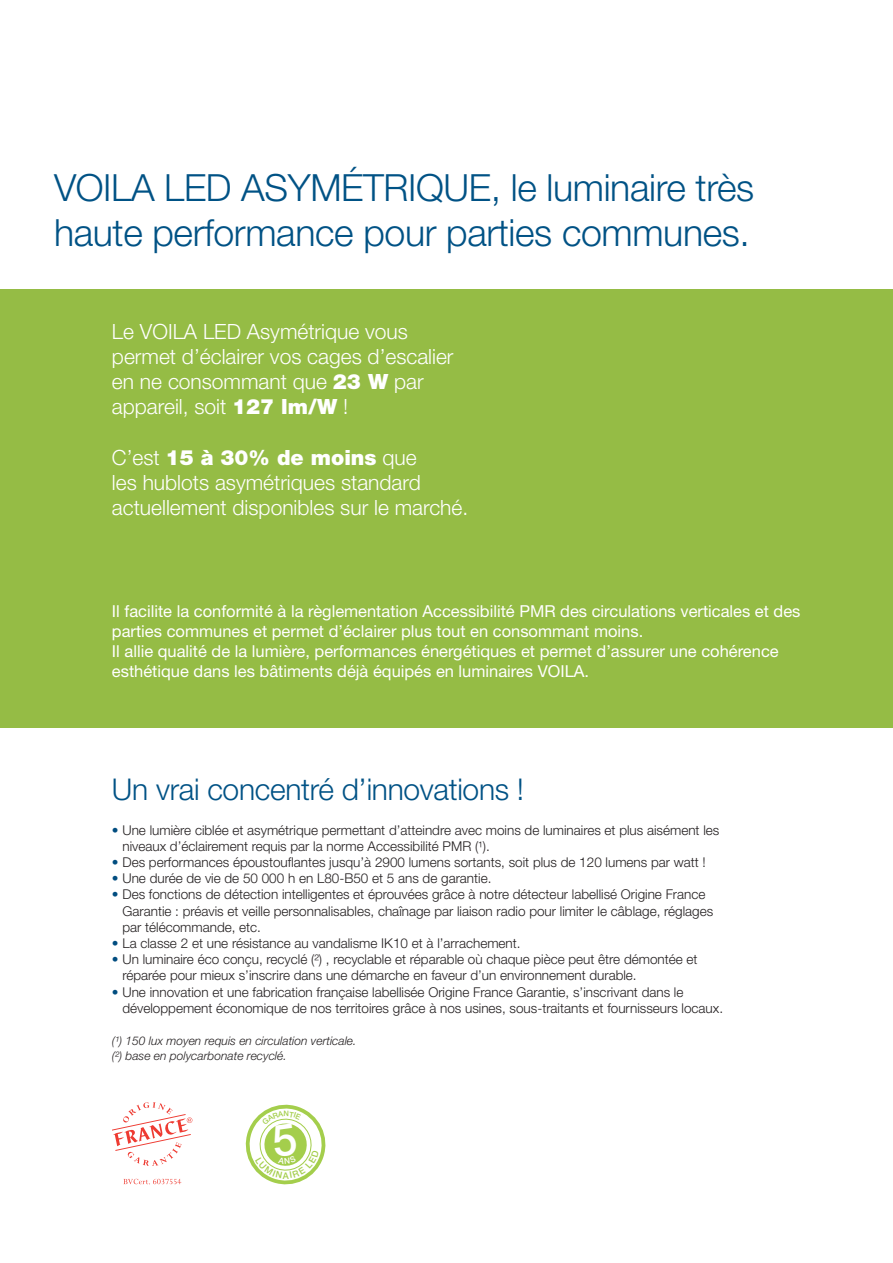
<style>
.page{position:relative;width:893px;height:1263px;background:#fff}
.page>*{position:absolute;margin:0;border:0;box-sizing:border-box;transform-origin:0 0}
.t1{font:300 37.5px/45px "Helvetica Neue LT Std";letter-spacing:-.01em;color:#005285}
.t2{font:300 30px "Helvetica Neue LT Std";letter-spacing:-.01em;color:#005285}
.t3{font:300 21px/25.2px "Helvetica Neue LT Std";color:#fff}
.t4{font:16.5px/19.8px "Helvetica Neue LT Std";color:#fff}
.t5{font:300 13.5px/16.2px "Helvetica Neue LT Std";color:#231f20}
.t6{font:italic 300 12px/14.4px "Helvetica Neue LT Std";color:#231f20}
.s1{font-weight:900}
.s2{color:#014d80}
</style>
<div class="page">
<svg style="left:112px;top:1102px;width:80px;height:64px"></svg>
<svg style="left:123px;top:1179px;width:58px;height:5px"></svg>
<div style="left:0;top:289px;width:893px;height:438px;background:#95bc45"></div>
<svg style="left:245px;top:1104px;width:81px;height:81px"></svg>
<h1 class="t1" style="left:54px;top:164px;width:702px">VOILA LED ASYMÉTRIQUE, le luminaire très haute performance pour parties communes.</h1>
<h3 class="t3" style="left:112px;top:318px;width:343px">Le VOILA LED Asymétrique vous permet d’éclairer vos cages d’escalier en ne consommant que <span class="s1">23 W</span> par appareil, soit <span class="s1">127 lm/W</span> !</h3>
<h3 class="t3" style="left:112px;top:444px;width:358px">C’est <span class="s1">15 à 30% de moins</span> que<br>les hublots asymétriques standard actuellement disponibles sur le marché.</h3>
<p class="t4" style="left:112px;top:601px;width:690px">Il facilite la conformité à la règlementation Accessibilité PMR des circulations verticales et des parties communes et permet d’éclairer plus tout en consommant moins.<br>Il allie qualité de la lumière, performances énergétiques et permet d’assurer une cohérence esthétique dans les bâtiments déjà équipés en luminaires VOILA.</p>
<h2 class="t2" style="left:112px;top:771px;width:414px">Un vrai concentré d’innovations !</h2>
<p class="t5" style="left:122px;top:821px;width:598px;text-indent:-11px"><span class="s2">•</span> Une lumière ciblée et asymétrique permettant d’atteindre avec moins de luminaires et plus aisément les niveaux d’éclairement requis par la norme Accessibilité PMR (¹).</p>
<p class="t5" style="left:112px;top:854px;width:595px"><span class="s2">•</span> Des performances époustouflantes jusqu’à 2900 lumens sortants, soit plus de 120 lumens par watt !</p>
<p class="t5" style="left:112px;top:870px;width:381px"><span class="s2">•</span> Une durée de vie de 50 000 h en L80-B50 et 5 ans de garantie.</p>
<p class="t5" style="left:122px;top:886px;width:592px;text-indent:-11px"><span class="s2">•</span> Des fonctions de détection intelligentes et éprouvées grâce à notre détecteur labellisé Origine France<br>Garantie : préavis et veille personnalisables, chaînage par liaison radio pour limiter le câblage, réglages par télécommande, etc.</p>
<p class="t5" style="left:112px;top:935px;width:410px"><span class="s2">•</span> La classe 2 et une résistance au vandalisme IK10 et à l’arrachement.</p>
<p class="t5" style="left:122px;top:951px;width:577px;text-indent:-11px"><span class="s2">•</span> Un luminaire éco conçu, recyclé (²) , recyclable et réparable où chaque pièce peut être démontée et réparée pour mieux s’inscrire dans une démarche en faveur d’un environnement durable.</p>
<p class="t5" style="left:122px;top:983px;width:602px;text-indent:-11px"><span class="s2">•</span> Une innovation et une fabrication française labellisée Origine France Garantie, s’inscrivant dans le développement économique de nos territoires grâce à nos usines, sous-traitants et fournisseurs locaux.</p>
<p class="t6" style="left:112px;top:1033px;width:246px">(¹) 150 lux moyen requis en circulation verticale. (²) base en polycarbonate recyclé.</p>
</div>
